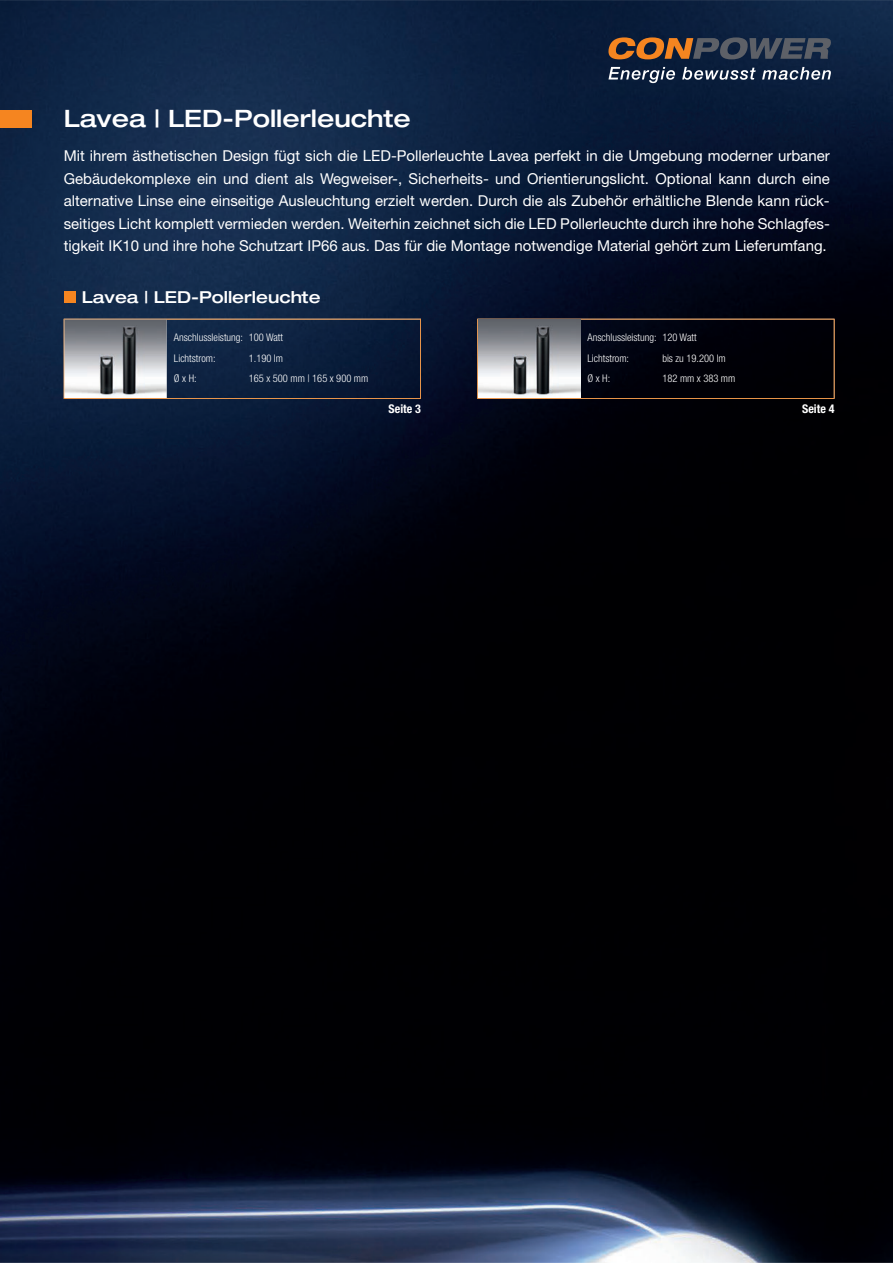
<style>
.page{position:relative;width:893px;height:1263px;background:#fff}
.page>*{position:absolute;margin:0;border:0;box-sizing:border-box;transform-origin:0 0}
.t1{font:500 expanded 24px "Helvetica Neue";color:#fff}
.t2{font:500 expanded 16.5px "Helvetica Neue";color:#fff}
.t3{font:15px/22.5px "Helvetica Neue";color:#fff;text-align:justify}
.t4{font:700 condensed 12px "Helvetica Neue";color:#fff}
.t5{font:300 condensed 10.5px/20.4px "Helvetica Neue";color:#fff}
</style>
<div class="page">
<img style="left:0;top:0;width:893px;height:1263px">
<svg style="left:608px;top:67px;width:67px;height:16px"></svg>
<svg style="left:682px;top:67px;width:74px;height:13px"></svg>
<svg style="left:762px;top:67px;width:69px;height:13px"></svg>
<svg style="left:607px;top:37px;width:224px;height:22px"></svg>
<div style="left:0;top:110px;width:31px;height:17px;background:#f58520"></div>
<div style="left:64px;top:291px;width:12px;height:12px;background:#f58520"></div>
<svg style="left:477px;top:319px;width:357px;height:80px"></svg>
<svg style="left:64px;top:319px;width:357px;height:80px"></svg>
<img style="left:478px;top:319px;width:102px;height:79px">
<img style="left:64px;top:319px;width:103px;height:79px">
<h1 class="t1" style="left:64px;top:109px;width:349px">Lavea | LED-Pollerleuchte</h1>
<p class="t3" style="left:64px;top:146px;width:767px">Mit ihrem ästhetischen Design fügt sich die LED-Pollerleuchte Lavea perfekt in die Umgebung moderner urbaner Gebäudekomplexe ein und dient als Wegweiser-, Sicherheits- und Orientierungslicht. Optional kann durch eine alternative Linse eine einseitige Ausleuchtung erzielt werden. Durch die als Zubehör erhältliche Blende kann rück&shy;seitiges Licht komplett vermieden werden. Weiterhin zeichnet sich die LED Pollerleuchte durch ihre hohe Schlagfes&shy;tigkeit IK10 und ihre hohe Schutzart IP66 aus. Das für die Montage notwendige Material gehört zum Lieferumfang.</p>
<p class="t2" style="left:82px;top:291px;width:240px">Lavea | LED-Pollerleuchte</p>
<p class="t5" style="left:174px;top:328px;width:111px">Anschlussleistung: 100 Watt<br>Lichtstrom:</p>
<p class="t5" style="left:249px;top:349px;width:36px">1.190 lm</p>
<p class="t5" style="left:587px;top:328px;width:111px">Anschlussleistung: 120 Watt<br>Lichtstrom:</p>
<p class="t5" style="left:662px;top:349px;width:65px">bis zu 19.200 lm</p>
<p class="t5" style="left:174px;top:369px;width:24px">Ø x H:</p>
<p class="t5" style="left:249px;top:369px;width:121px">165 x 500 mm | 165 x 900 mm</p>
<p class="t5" style="left:587px;top:369px;width:24px">Ø x H:</p>
<p class="t5" style="left:662px;top:369px;width:75px">182 mm x 383 mm</p>
<p class="t4" style="left:388px;top:404px;width:34px">Seite 3</p>
<p class="t4" style="left:802px;top:404px;width:34px">Seite 4</p>
</div>
